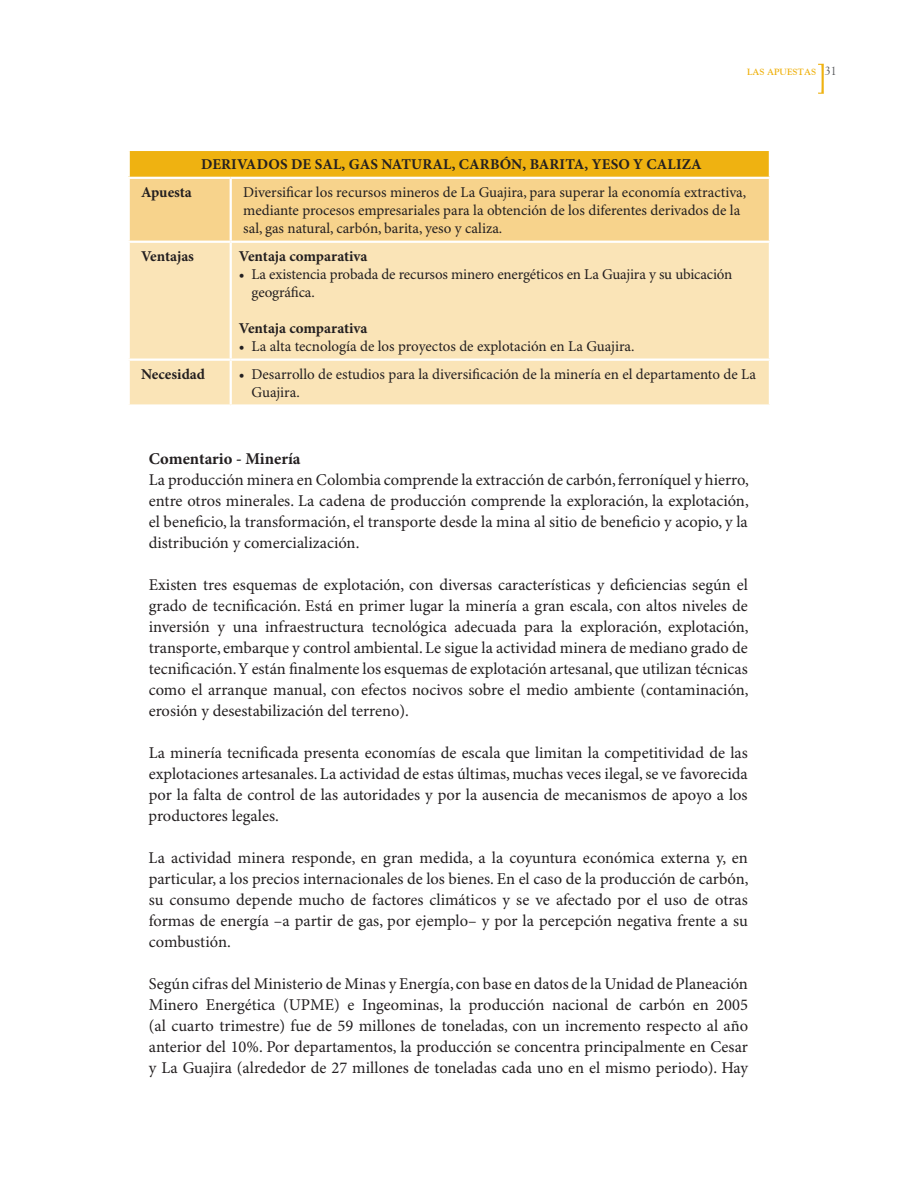
<style>
.page{position:relative;width:918px;height:1188px;background:#fff}
.page>*{position:absolute;margin:0;border:0;box-sizing:border-box;transform-origin:0 0}
.t1{font:16.5px/21px "Minion Pro";color:#231f20;text-align:justify}
.t2{font:700 16.5px "Minion Pro";color:#231f20}
.t3{font:15px/18px "Minion Pro";color:#231f20}
.t4{font:700 15px "Minion Pro";color:#231f20}
.t5{font:700 9px "Goudy";color:#efb211}
.s1{font-weight:400;font-size:12px;color:#57585a}
</style>
<div class="page">
<svg style="left:818px;top:64px;width:6px;height:30px"></svg>
<div style="left:129px;top:150px;width:641px;height:28px;background:#efb211"></div>
<div style="left:130px;top:179px;width:639px;height:62px;background:#f7d38c"></div>
<div style="left:130px;top:243px;width:639px;height:161px;background:#fae4b7"></div>
<hr style="left:128px;top:177px;width:103px;height:2px;background:#fff">
<hr style="left:231px;top:177px;width:540px;height:2px;background:#fff">
<hr style="left:230px;top:179px;width:2px;height:62px;background:#fff">
<hr style="left:230px;top:243px;width:2px;height:116px;background:#fff">
<hr style="left:128px;top:359px;width:103px;height:2px;background:#fff">
<hr style="left:231px;top:359px;width:540px;height:2px;background:#fff">
<hr style="left:230px;top:361px;width:2px;height:43px;background:#fff">
<hr style="left:128px;top:149px;width:103px;height:2px;background:#fff">
<hr style="left:128px;top:151px;width:2px;height:26px;background:#fff">
<hr style="left:231px;top:149px;width:540px;height:2px;background:#fff">
<hr style="left:769px;top:151px;width:2px;height:26px;background:#fff">
<p class="t4" style="left:201px;top:156px;width:41px">Derivados</p>
<p class="t4" style="left:291px;top:156px;width:68px">desal, gas</p>
<p class="t4" style="left:381px;top:156px;width:12px">natu</p>
<p class="t4" style="left:422px;top:156px;width:190px">ral, carbón, barita, yeso</p>
<p class="t4" style="left:633px;top:156px;width:23px">y cali</p>
<p class="t4" style="left:682px;top:156px;width:18px">za</p>
<p class="t5" style="left:747px;top:67px;width:91px">LAS APUESTAS <span class="s1">31</span></p>
<p class="t4" style="left:141px;top:183px;width:52px">Apuesta</p>
<p class="t3" style="left:243px;top:184px;width:505px">Diversificar los recursos mineros de La Guajira, para superar la economía extractiva, mediante procesos empresariales para la obtención de los diferentes derivados de la sal, gas natural, carbón, barita, yeso y caliza.</p>
<p class="t4" style="left:141px;top:247px;width:54px">Ventajas</p>
<p class="t4" style="left:239px;top:247px;width:130px">Ventaja comparativa</p>
<p class="t3" style="left:252px;top:266px;width:482px;text-indent:-13px">• La existencia probada de recursos minero energéticos en La Guajira y su ubicación geográfica.</p>
<p class="t4" style="left:239px;top:319px;width:130px">Ventaja comparativa</p>
<p class="t3" style="left:239px;top:338px;width:397px">• La alta tecnología de los proyectos de explotación en La Guajira.</p>
<p class="t4" style="left:141px;top:365px;width:66px">Necesidad</p>
<p class="t3" style="left:252px;top:366px;width:506px;text-indent:-13px">• Desarrollo de estudios para la diversificación de la minería en el departamento de La<br>Guajira.</p>
<p class="t2" style="left:149px;top:449px;width:153px">Comentario - Minería</p>
<p class="t1" style="left:149px;top:470px;width:602px">La producción minera en Colombia comprende la extracción de carbón,ferroníquel y hierro, entre otros minerales. La cadena de producción comprende la exploración, la explotación, el beneficio, la transformación, el transporte desde la mina al sitio de beneficio y acopio, y la distribución y comercialización.</p>
<p class="t1" style="left:149px;top:575px;width:602px">Existen tres esquemas de explotación, con diversas características y deficiencias según el grado de tecnificación. Está en primer lugar la minería a gran escala, con altos niveles de inversión y una infraestructura tecnológica adecuada para la exploración, explotación, transporte, embarque y control ambiental. Le sigue la actividad minera de mediano grado de tecnificación.Y están finalmente los esquemas de explotación artesanal, que utilizan técnicas como el arranque manual, con efectos nocivos sobre el medio ambiente (contaminación, erosión y desestabilización del terreno).</p>
<p class="t1" style="left:149px;top:743px;width:601px">La minería tecnificada presenta economías de escala que limitan la competitividad de las explotaciones artesanales. La actividad de estas últimas, muchas veces ilegal,se ve favorecida por la falta de control de las autoridades y por la ausencia de mecanismos de apoyo a los productores legales.</p>
<p class="t1" style="left:149px;top:848px;width:602px">La actividad minera responde, en gran medida, a la coyuntura económica externa y, en particular, a los precios internacionales de los bienes. En el caso de la producción de carbón, su consumo depende mucho de factores climáticos y se ve afectado por el uso de otras formas de energía –a partir de gas, por ejemplo– y por la percepción negativa frente a su combustión.</p>
<p class="t1" style="left:149px;top:974px;width:601px">Según cifras del Ministerio de Minas y Energía, con base en datos de la Unidad de Planeación Minero Energética (UPME) e Ingeominas, la producción nacional de carbón en 2005 (al cuarto trimestre) fue de 59 millones de toneladas, con un incremento respecto al año anterior del 10%. Por departamentos, la producción se concentra principalmente en Cesar y La Guajira (alrededor de 27 millones de toneladas cada uno en el mismo periodo). Hay</p>
</div>
